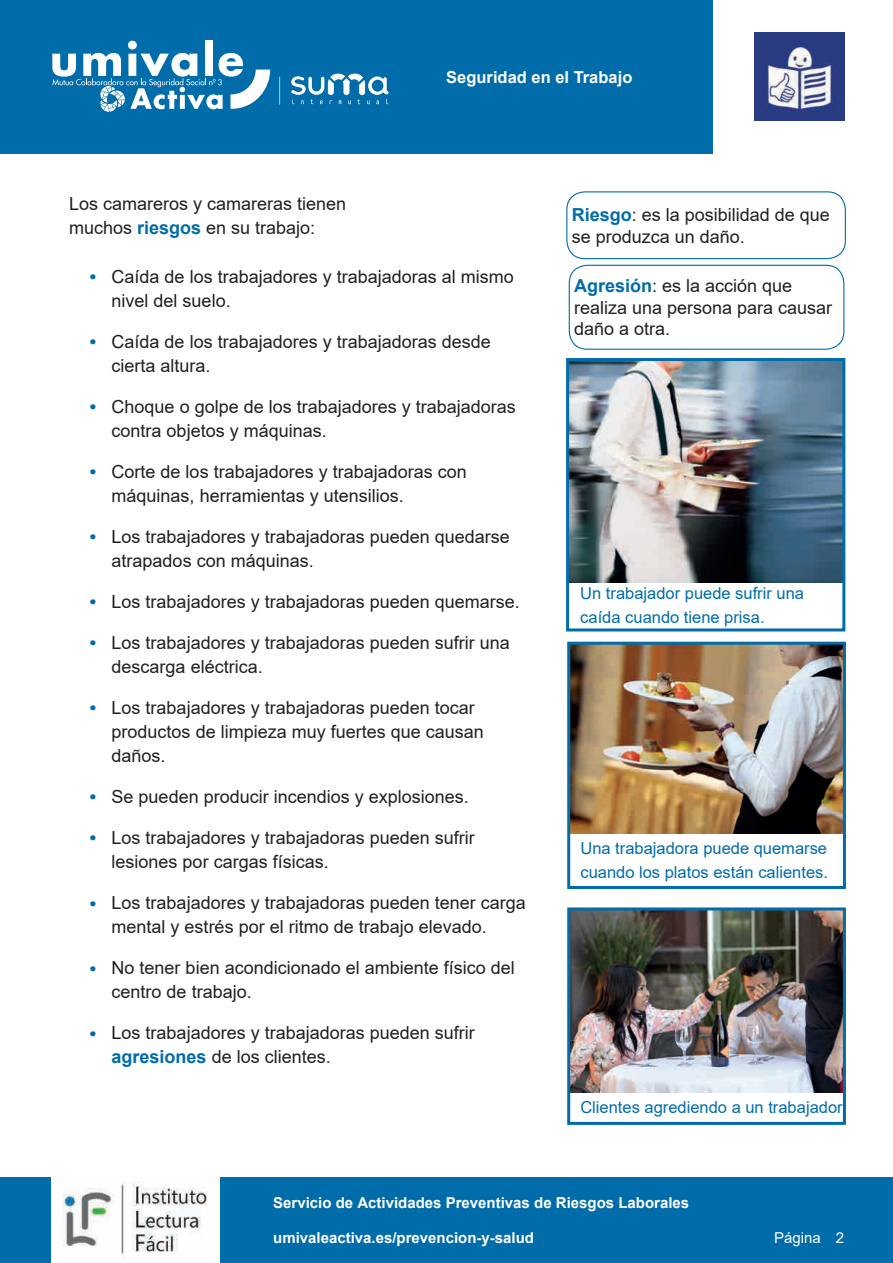
<style>
.page{position:relative;width:893px;height:1263px;background:#fff}
.page>*{position:absolute;margin:0;border:0;box-sizing:border-box;transform-origin:0 0}
.t1{font:18px/24px "Arial";color:#231f20}
.t2{font:16.5px/24px "Arial";color:#006ca9}
.t3{font:700 16.5px "Arial";color:#fff}
.t4{font:700 15px "Arial";color:#fff}
.t5{font:15px "Arial";color:#fff}
.s1{font-weight:700;color:#006ca9}
</style>
<div class="page">
<div style="left:0;top:0;width:713px;height:153px;background:#006ca9"></div>
<div style="left:0;top:1178px;width:893px;height:85px;background:#006ca9"></div>
<img style="left:755px;top:32px;width:89px;height:89px">
<img style="left:51px;top:1178px;width:168px;height:85px">
<div style="left:566px;top:191px;width:280px;height:68px;border:1px solid #006ca9;border-radius:18px"></div>
<div style="left:569px;top:265px;width:275px;height:85px;border:1px solid #006ca9;border-radius:18px"></div>
<img style="left:571px;top:646px;width:271px;height:188px">
<div style="left:567px;top:642px;width:279px;height:247px;border:3px solid #006ca9"></div>
<img style="left:570px;top:362px;width:271px;height:221px">
<div style="left:566px;top:358px;width:279px;height:273px;border:3px solid #006ca9"></div>
<img style="left:571px;top:911px;width:271px;height:182px">
<div style="left:567px;top:907px;width:279px;height:218px;border:3px solid #006ca9"></div>
<svg style="left:291px;top:74px;width:97px;height:30px"></svg>
<svg style="left:279px;top:77px;width:1px;height:28px"></svg>
<div style="left:205px;top:40px;width:8px;height:36px;background:#fff"></div>
<svg style="left:52px;top:41px;width:218px;height:71px"></svg>
<p class="t3" style="left:446px;top:65px;width:188px">Seguridad en el Trabajo</p>
<p class="t1" style="left:69px;top:191px;width:279px">Los camareros y camareras tienen muchos <span class="s1">riesgos</span> en su trabajo:</p>
<p class="t1" style="left:112px;top:265px;width:404px;text-indent:-22px"><span class="s1">•</span> Caída de los trabajadores y trabajadoras al mismo nivel del suelo.</p>
<p class="t1" style="left:112px;top:330px;width:381px;text-indent:-22px"><span class="s1">•</span> Caída de los trabajadores y trabajadoras desde cierta altura.</p>
<p class="t1" style="left:112px;top:395px;width:406px;text-indent:-22px"><span class="s1">•</span> Choque o golpe de los trabajadores y trabajadoras contra objetos y máquinas.</p>
<p class="t1" style="left:112px;top:460px;width:357px;text-indent:-22px"><span class="s1">•</span> Corte de los trabajadores y trabajadoras con máquinas, herramientas y utensilios.</p>
<p class="t1" style="left:112px;top:525px;width:400px;text-indent:-22px"><span class="s1">•</span> Los trabajadores y trabajadoras pueden quedarse atrapados con máquinas.</p>
<p class="t1" style="left:90px;top:590px;width:431px"><span class="s1">•</span> Los trabajadores y trabajadoras pueden quemarse.</p>
<p class="t1" style="left:112px;top:631px;width:400px;text-indent:-22px"><span class="s1">•</span> Los trabajadores y trabajadoras pueden sufrir una descarga eléctrica.</p>
<p class="t1" style="left:112px;top:696px;width:374px;text-indent:-22px"><span class="s1">•</span> Los trabajadores y trabajadoras pueden tocar productos de limpieza muy fuertes que causan daños.</p>
<p class="t1" style="left:90px;top:785px;width:380px"><span class="s1">•</span> Se pueden producir incendios y explosiones.</p>
<p class="t1" style="left:112px;top:826px;width:365px;text-indent:-22px"><span class="s1">•</span> Los trabajadores y trabajadoras pueden sufrir lesiones por cargas físicas.</p>
<p class="t1" style="left:112px;top:891px;width:416px;text-indent:-22px"><span class="s1">•</span> Los trabajadores y trabajadoras pueden tener carga mental y estrés por el ritmo de trabajo elevado.</p>
<p class="t1" style="left:112px;top:956px;width:405px;text-indent:-22px"><span class="s1">•</span> No tener bien acondicionado el ambiente físico del centro de trabajo.</p>
<p class="t1" style="left:112px;top:1021px;width:365px;text-indent:-22px"><span class="s1">•</span> Los trabajadores y trabajadoras pueden sufrir <span class="s1">agresiones</span> de los clientes.</p>
<p class="t1" style="left:572px;top:204px;width:260px;line-height:21.6px"><span class="s1">Riesgo</span>: es la posibilidad de que se produzca un daño.</p>
<p class="t1" style="left:574px;top:275px;width:260px;line-height:21.6px"><span class="s1">Agresión</span>: es la acción que realiza una persona para causar daño a otra.</p>
<p class="t2" style="left:580px;top:581px;width:225px">Un trabajador puede sufrir una caída cuando tiene prisa.</p>
<p class="t2" style="left:580px;top:836px;width:249px">Una trabajadora puede quemarse cuando los platos están calientes.</p>
<p class="t2" style="left:580px;top:1095px;width:268px">Clientes agrediendo a un trabajador.</p>
<p class="t4" style="left:273px;top:1192px;width:418px">Servicio de Actividades Preventivas de Riesgos Laborales</p>
<p class="t4" style="left:273px;top:1227px;width:262px">umivaleactiva.es/prevencion-y-salud</p>
<p class="t5" style="left:774px;top:1227px;width:72px">Página 2</p>
</div>
